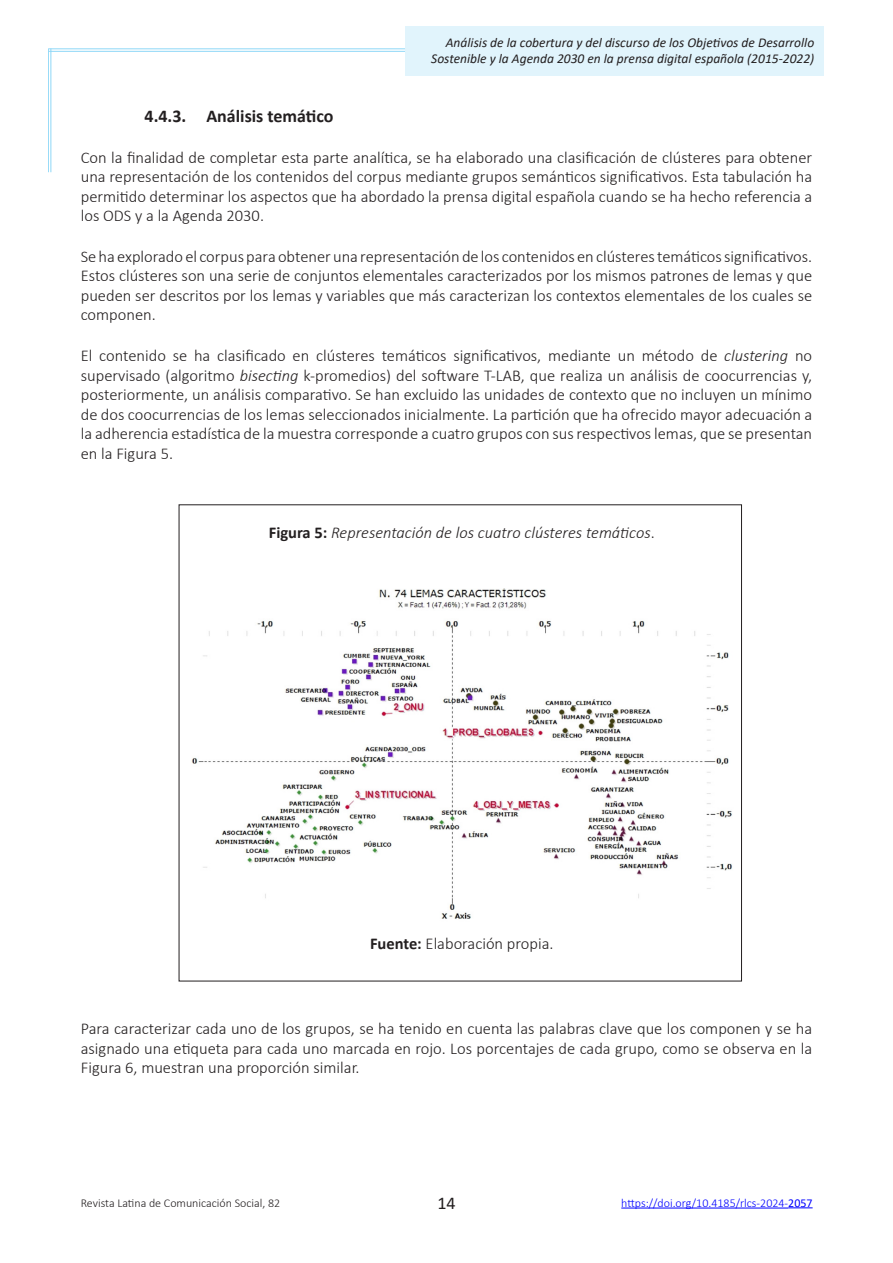
<style>
.page{position:relative;width:893px;height:1263px;background:#fff}
.page>*{position:absolute;margin:0;border:0;box-sizing:border-box;transform-origin:0 0}
.Texto{font:700 18px "Calibri";color:#231f20}
.t1{font:18px "Calibri";color:#231f20}
.t2{font:300 16.5px/19.5px "Calibri";color:#231f20;text-align:justify}
.t3{font:italic 300 16.5px "Calibri";color:#231f20}
.t4{font:italic 13.5px/16.5px "Calibri";color:#231f20;text-align:right}
.t5{font:300 12px "Calibri";color:#00f}
.t6{font:300 12px "Calibri";color:#231f20}
.s1{font-style:italic}
.s2{font-weight:700;font-style:normal}
.s3{font-style:normal}
.s4{font-weight:700}
.s5{font-weight:400}
</style>
<div class="page">
<div style="left:405px;top:26px;width:418px;height:49px;background:#e1f4fc"></div>
<hr style="left:621px;top:1208px;width:167px;height:1px;background:#00f">
<svg style="left:788px;top:1207px;width:25px;height:1px"></svg>
<hr style="left:48px;top:51px;width:357px;height:1px;background:#8dd7f7">
<hr style="left:48px;top:49px;width:357px;height:1px;background:#8dd7f7">
<hr style="left:48px;top:49px;width:1px;height:123px;background:#8dd7f7">
<hr style="left:51px;top:49px;width:1px;height:123px;background:#8dd7f7">
<img style="left:191px;top:588px;width:541px;height:331px">
<p class="t4" style="left:431px;top:34px;width:385px">Análisis de la cobertura y del discurso de los Objetivos de Desarrollo<br>Sostenible y la Agenda 2030 en la prensa digital española (2015-2022)</p>
<p class="Texto" style="left:145px;top:103px;width:191px">4.4.3. Análisis temático</p>
<p class="t2" style="left:81px;top:147px;width:733px">Con la finalidad de completar esta parte analítica, se ha elaborado una clasificación de clústeres para obtener una representación de los contenidos del corpus mediante grupos semánticos significativos. Esta tabulación ha permitido determinar los aspectos que ha abordado la prensa digital española cuando se ha hecho referencia a los ODS y a la Agenda 2030.</p>
<p class="t2" style="left:81px;top:246px;width:733px">Se ha explorado el corpus para obtener una representación de los contenidos en clústeres temáticos significativos.<br>Estos clústeres son una serie de conjuntos elementales caracterizados por los mismos patrones de lemas y que pueden ser descritos por los lemas y variables que más caracterizan los contextos elementales de los cuales se componen.</p>
<p class="t2" style="left:81px;top:346px;width:733px">El contenido se ha clasificado en clústeres temáticos significativos, mediante un método de <span class="s1">clustering</span> no supervisado (algoritmo <span class="s1">bisecting</span> k-promedios) del software T-LAB, que realiza un análisis de coocurrencias y, posteriormente, un análisis comparativo. Se han excluido las unidades de contexto que no incluyen un mínimo de dos coocurrencias de los lemas seleccionados inicialmente. La partición que ha ofrecido mayor adecuación a la adherencia estadística de la muestra corresponde a cuatro grupos con sus respectivos lemas, que se presentan en la Figura 5.</p>
<p class="t3" style="left:269px;top:522px;width:387px"><span class="s2">Figura 5:</span> Representación de los cuatro clústeres temáticos<span class="s3">.</span></p>
<p class="t2" style="left:370px;top:934px;width:185px"><span class="s4">Fuente:</span> Elaboración propia.</p>
<p class="t2" style="left:81px;top:1019px;width:733px">Para caracterizar cada uno de los grupos, se ha tenido en cuenta las palabras clave que los componen y se ha asignado una etiqueta para cada uno marcada en rojo. Los porcentajes de cada grupo, como se observa en la Figura 6, muestran una proporción similar.</p>
<p class="t6" style="left:81px;top:1195px;width:201px">Revista Latina de Comunicación Social, 82</p>
<p class="t1" style="left:437px;top:1190px;width:20px">14</p>
<p class="t5" style="left:621px;top:1195px;width:193px">https://doi.org/10.4185/rlcs-2024-<span class="s5">2057</span></p>
</div>
